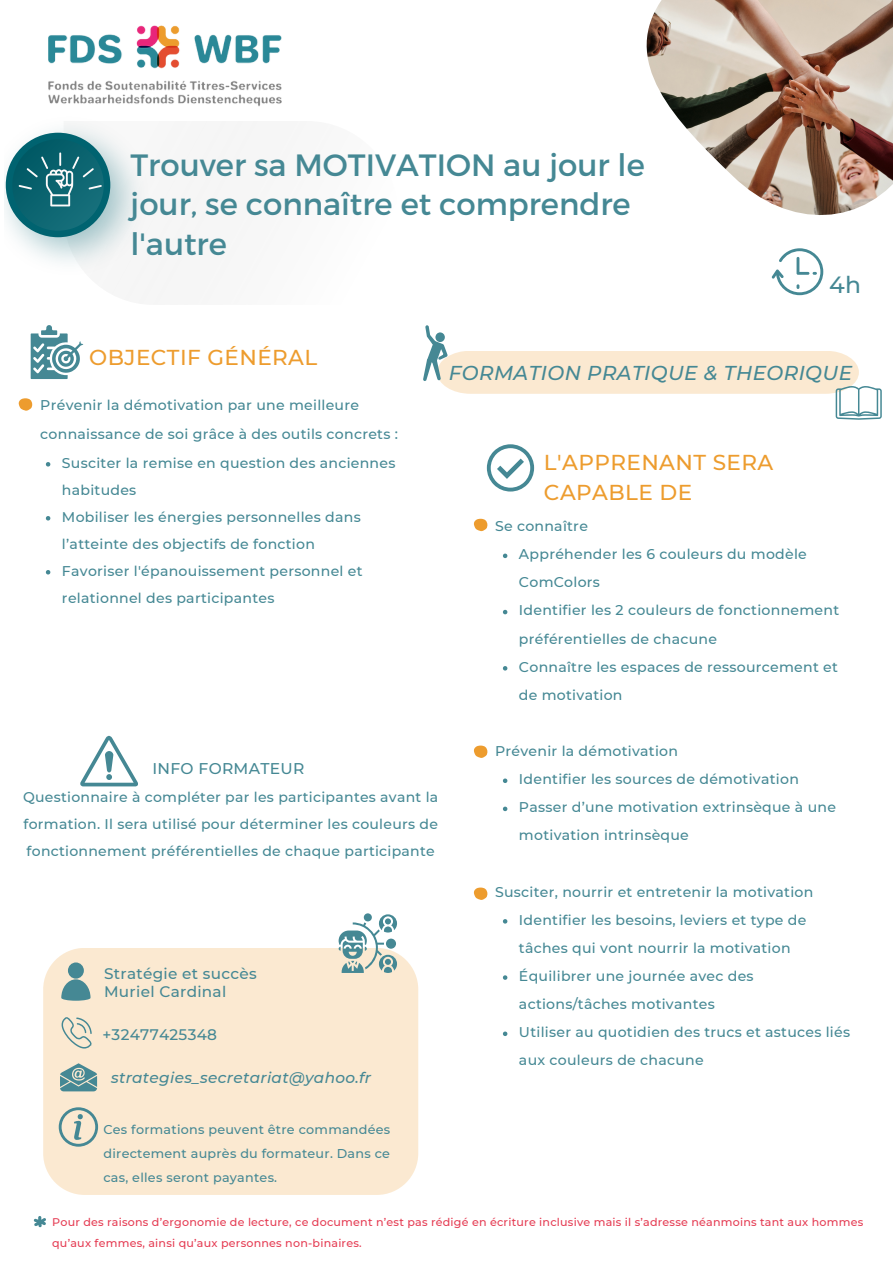
<style>
.page{position:relative;width:893px;height:1264px;background:#fff}
.page>*{position:absolute;margin:0;border:0;box-sizing:border-box;transform-origin:0 0}
.t1{font:30.75px/39.3px "Montserrat";color:#458894}
.t2{font:500 23.4px "Montserrat";color:#458894}
.t3{font:500 21.6px/29.7px "Montserrat";letter-spacing:.02em;color:#ed9c2e}
.t4{font:italic 500 20.1px "Montserrat";letter-spacing:.02em;color:#458894}
.t5{font:500 15.6px "Montserrat";letter-spacing:.02em;color:#458894}
.t6{font:500 15.3px/17.5px "Montserrat";letter-spacing:.02em;color:#458894}
.t7{font:italic 500 15.3px "Montserrat";letter-spacing:.02em;color:#458894}
.t8{font:500 14.1px/28px "Montserrat";letter-spacing:.02em;color:#458894}
.t9{font:500 12.75px/24.5px "Montserrat";letter-spacing:.02em;color:#458894;text-align:justify}
.t10{font:500 11.1px/21.3px "Montserrat";letter-spacing:.02em;color:#e53c53}
</style>
<div class="page">
<img style="left:4px;top:123px;width:141px;height:146px">
<div style="left:6px;top:133px;width:104px;height:104px;background:#006370;border-radius:50%"></div>
<div style="left:12px;top:139px;width:92px;height:92px;background:#0d6672;border-radius:50%"></div>
<img style="left:48px;top:25px;width:234px;height:82px">
<img style="left:646px;top:0;width:246px;height:215px">
<svg style="left:19px;top:152px;width:83px;height:54px"></svg>
<svg style="left:487px;top:444px;width:47px;height:47px"></svg>
<svg style="left:503px;top:553px;width:4px;height:5px"></svg>
<svg style="left:503px;top:610px;width:4px;height:4px"></svg>
<svg style="left:503px;top:666px;width:4px;height:4px"></svg>
<svg style="left:503px;top:778px;width:4px;height:5px"></svg>
<svg style="left:503px;top:806px;width:4px;height:5px"></svg>
<svg style="left:503px;top:919px;width:4px;height:4px"></svg>
<svg style="left:503px;top:975px;width:4px;height:4px"></svg>
<svg style="left:503px;top:1031px;width:4px;height:5px"></svg>
<svg style="left:474px;top:519px;width:13px;height:12px"></svg>
<svg style="left:474px;top:745px;width:13px;height:13px"></svg>
<svg style="left:474px;top:887px;width:13px;height:12px"></svg>
<svg style="left:423px;top:325px;width:458px;height:95px"></svg>
<svg style="left:80px;top:735px;width:58px;height:51px"></svg>
<svg style="left:34px;top:1216px;width:12px;height:11px"></svg>
<svg style="left:771px;top:248px;width:52px;height:47px"></svg>
<svg style="left:31px;top:325px;width:52px;height:54px"></svg>
<svg style="left:19px;top:398px;width:13px;height:12px"></svg>
<svg style="left:46px;top:462px;width:4px;height:4px"></svg>
<svg style="left:46px;top:516px;width:4px;height:4px"></svg>
<svg style="left:46px;top:570px;width:4px;height:4px"></svg>
<div style="left:43px;top:947px;width:375px;height:247px;background:#fbe9d1;border-radius:42px"></div>
<svg style="left:61px;top:962px;width:29px;height:38px"></svg>
<svg style="left:60px;top:1063px;width:37px;height:28px"></svg>
<svg style="left:338px;top:914px;width:59px;height:58px"></svg>
<svg style="left:61px;top:1017px;width:31px;height:31px"></svg>
<svg style="left:59px;top:1107px;width:39px;height:39px"></svg>
<h1 class="t1" style="left:130px;top:144px;width:515px">Trouver sa MOTIVATION au jour le jour, se connaître et comprendre l'autre</h1>
<h2 class="t2" style="left:829px;top:271px;width:34px">4h</h2>
<h3 class="t3" style="left:89px;top:342px;width:229px">OBJECTIF GÉNÉRAL</h3>
<p class="t8" style="left:40px;top:390px;width:359px;line-height:29.2px">Prévenir la démotivation par une meilleure connaissance de soi grâce à des outils concrets :</p>
<p class="t8" style="left:62px;top:449px;width:335px;line-height:27px">Susciter la remise en question des anciennes habitudes<br>Mobiliser les énergies personnelles dans l’atteinte des objectifs de fonction<br>Favoriser l'épanouissement personnel et relationnel des participantes</p>
<h3 class="t4" style="left:448px;top:360px;width:405px">FORMATION PRATIQUE &amp; THEORIQUE</h3>
<h3 class="t3" style="left:544px;top:447px;width:231px">L'APPRENANT SERA<br>CAPABLE DE</h3>
<p class="t8" style="left:495px;top:512px;width:94px">Se connaître</p>
<p class="t8" style="left:519px;top:540px;width:322px">Appréhender les 6 couleurs du modèle<br>ComColors<br>Identifier les 2 couleurs de fonctionnement préférentielles de chacune<br>Connaître les espaces de ressourcement et de motivation</p>
<p class="t5" style="left:152px;top:759px;width:154px">INFO FORMATEUR</p>
<p class="t8" style="left:23px;top:783px;width:416px;line-height:27px;text-align:justify">Questionnaire à compléter par les participantes avant la formation. Il sera utilisé pour déterminer les couleurs de fonctionnement préférentielles de chaque participante</p>
<p class="t6" style="left:104px;top:964px;width:154px">Stratégie et succès<br>Muriel Cardinal</p>
<p class="t6" style="left:102px;top:1025px;width:116px">+32477425348</p>
<p class="t7" style="left:111px;top:1068px;width:261px">strategies_secretariat@yahoo.fr</p>
<p class="t9" style="left:103px;top:1116px;width:288px">Ces formations peuvent être commandées directement auprès du formateur. Dans ce cas, elles seront payantes.</p>
<p class="t8" style="left:495px;top:737px;width:184px">Prévenir la démotivation</p>
<p class="t8" style="left:519px;top:765px;width:318px">Identifier les sources de démotivation<br>Passer d’une motivation extrinsèque à une motivation intrinsèque</p>
<p class="t8" style="left:495px;top:877px;width:320px">Susciter, nourrir et entretenir la motivation</p>
<p class="t8" style="left:519px;top:905px;width:332px">Identifier les besoins, leviers et type de tâches qui vont nourrir la motivation Équilibrer une journée avec des actions/tâches motivantes<br>Utiliser au quotidien des trucs et astuces liés aux couleurs de chacune</p>
<p class="t10" style="left:52px;top:1210px;width:812px">Pour des raisons d’ergonomie de lecture, ce document n’est pas rédigé en écriture inclusive mais il s’adresse néanmoins tant aux hommes qu’aux femmes, ainsi qu’aux personnes non-binaires.</p>
</div>
